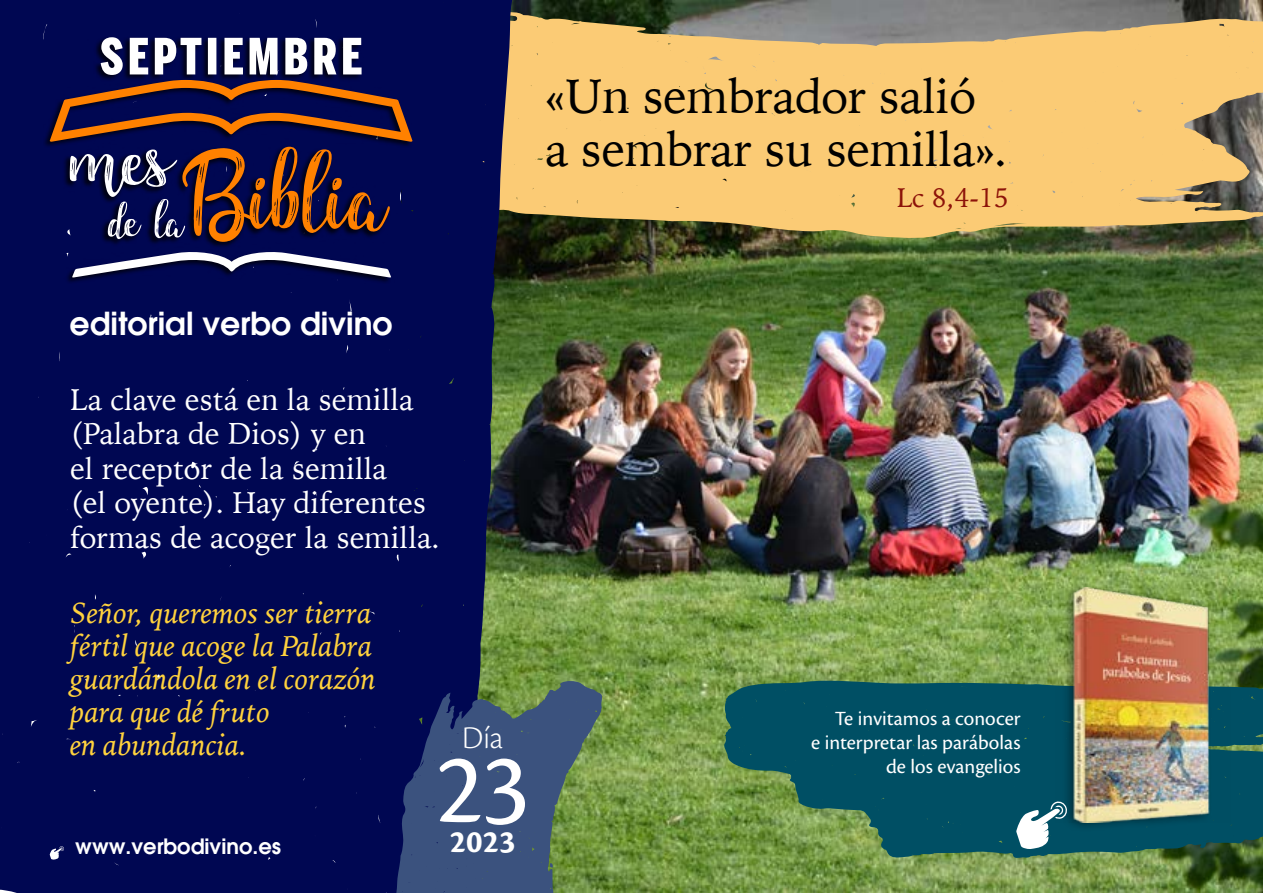
<style>
.page{position:relative;width:1263px;height:893px;background:#fff}
.page>*{position:absolute;margin:0;border:0;box-sizing:border-box;transform-origin:0 0}
.t1{font:125.85px "Children of the Starlight";color:#ff8100}
.t2{font:105px "Cronos Pro";color:#fff}
.t3{font:102.9px "Children of the Starlight";color:#fff}
.t4{font:48px/52.5px "Iowan Old Style";letter-spacing:-.01em;color:#000}
.t5{font:700 33px "Cronos Pro";color:#fff}
.t6{font:300 33px "Cronos Pro";color:#fff}
.t7{font:600 31.5px "ITC Avant Garde Std";color:#fff}
.t8{font:30px/34.5px "Iowan Old Style";color:#fff}
.t9{font:italic 30px/33px "Iowan Old Style";color:#ffd23d}
.t10{font:27px "Iowan Old Style";color:#8d1309}
.t11{font:21px/24px "Cronos Pro";color:#fff;text-align:right}
.t12{font:600 21px "ITC Avant Garde Std";color:#fff}
.s1{font-size:59.1px;color:#fff}
</style>
<div class="page">
<img style="left:513px;top:0;width:750px;height:893px">
<svg style="left:513px;top:9px;width:750px;height:230px;fill:#fbcb75"></svg>
<svg style="left:650px;top:44px;width:17px;height:5px"></svg>
<div style="left:0;top:0;width:513px;height:893px;background:#000752"></div>
<div style="left:43px;top:36px;width:370px;height:248px;background:#000;opacity:.75"></div>
<svg style="left:72px;top:250px;width:319px;height:28px"></svg>
<svg style="left:50px;top:37px;width:362px;height:105px"></svg>
<svg style="left:50px;top:846px;width:14px;height:14px"></svg>
<svg style="left:396px;top:680px;width:206px;height:213px"></svg>
<svg style="left:724px;top:681px;width:539px;height:179px;fill:#004f64"></svg>
<div style="left:1062px;top:581px;width:150px;height:251px;background:#000;opacity:.4"></div>
<img style="left:1055px;top:588px;width:176px;height:235px">
<svg style="left:1016px;top:800px;width:52px;height:49px"></svg>
<h1 class="t1" style="left:110px;top:129px;width:280px"><span class="s1">de la</span>Biblia</h1>
<h3 class="t3" style="left:72px;top:104px;width:105px">mes</h3>
<h3 class="t4" style="left:545px;top:68px;width:464px">«Un sembrador salió a sembrar su semilla».</h3>
<p class="t10" style="left:897px;top:173px;width:114px">Lc 8,4-15</p>
<p class="t7" style="left:70px;top:303px;width:325px">editorial verbo divino</p>
<p class="t8" style="left:70px;top:380px;width:371px">La clave está en la semilla (Palabra de Dios) y en<br>el receptor de la semilla<br>(el oyente). Hay diferentes formas de acoger la semilla.</p>
<p class="t9" style="left:70px;top:595px;width:307px">Señor, queremos ser tierra fértil que acoge la Palabra guardándola en el corazón para que dé fruto<br>en abundancia.</p>
<p class="t12" style="left:75px;top:832px;width:207px">www.verbodivino.es</p>
<p class="t6" style="left:462px;top:719px;width:43px">Día</p>
<h2 class="t2" style="left:436px;top:729px;width:96px">23</h2>
<p class="t5" style="left:450px;top:822px;width:67px">2023</p>
<p class="t11" style="left:811px;top:706px;width:211px">Te invitamos a conocer<br>e interpretar las parábolas de los evangelios</p>
</div>
